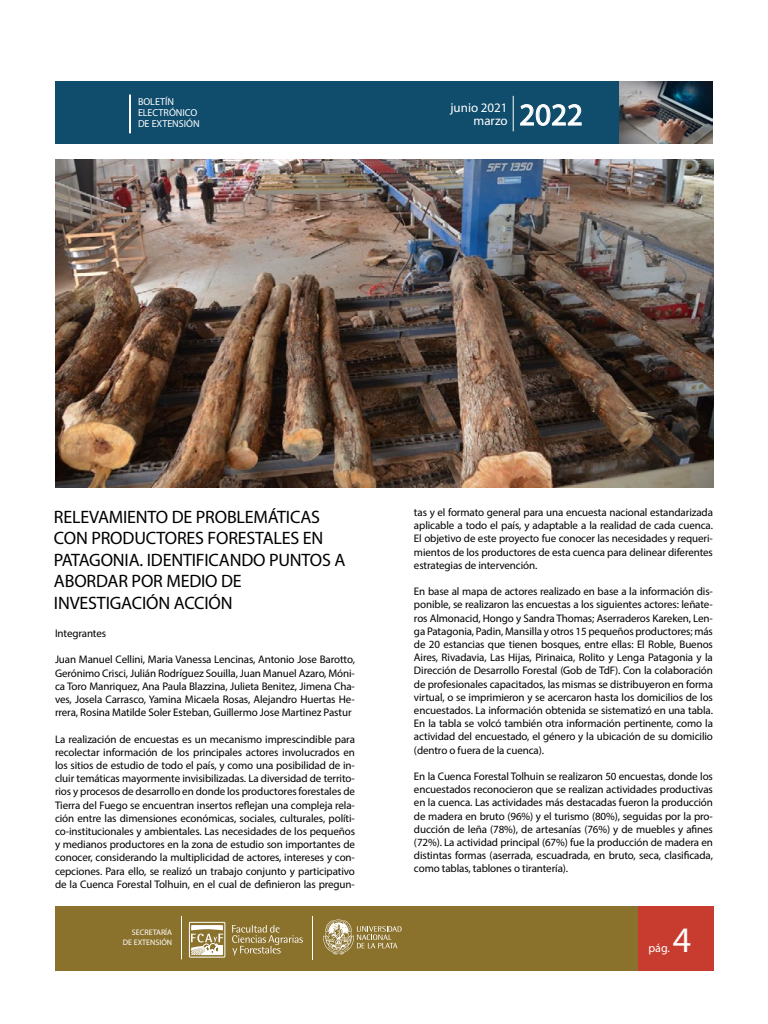
<style>
.page{position:relative;width:768px;height:1024px;background:#fff}
.page>*{position:absolute;margin:0;border:0;box-sizing:border-box;transform-origin:0 0}
.t1{font:36px "Myriad Pro";color:#fff}
.t2{font:31px "Myriad Pro";color:#fff}
.t3{font:18px/21.6px "Myriad Pro";letter-spacing:-.01em;color:#000}
.t4{font:13px/13px "Myriad Pro";color:#fff;text-align:right}
.t5{font:12px "Myriad Pro";color:#fff}
.t6{font:11px/13.2px "Myriad Pro";letter-spacing:-.01em;color:#000;text-align:justify}
.t7{font:10.1px/11px "Myriad Pro";color:#fff}
.t8{font:8px/9.6px "Myriad Pro";color:#fff;text-align:right}
</style>
<div class="page">
<div style="left:55px;top:906px;width:658px;height:65px;background:#8a712c"></div>
<div style="left:638px;top:906px;width:76px;height:65px;background:#c83c2f"></div>
<svg style="left:323px;top:920px;width:79px;height:35px"></svg>
<hr style="left:312px;top:916px;width:1px;height:44px;background:#fff">
<svg style="left:232px;top:925px;width:71px;height:30px"></svg>
<svg style="left:191px;top:925px;width:32px;height:33px"></svg>
<div style="left:189px;top:922px;width:36px;height:35px;border:1px solid #fff"></div>
<hr style="left:181px;top:916px;width:1px;height:43px;background:#fff">
<div style="left:55px;top:81px;width:658px;height:63px;background:#104d6c"></div>
<hr style="left:129px;top:95px;width:2px;height:38px;background:#fff">
<hr style="left:513px;top:96px;width:1px;height:35px;background:#fff">
<img style="left:619px;top:81px;width:94px;height:63px">
<img style="left:56px;top:160px;width:658px;height:328px">
<svg style="left:520px;top:104px;width:62px;height:22px"></svg>
<p class="t7" style="left:138px;top:96px;width:63px">BOLETÍN<br>ELECTRÓNICO<br>DE EXTENSIÓN</p>
<p class="t4" style="left:450px;top:101px;width:59px">junio 2021 marzo</p>
<h2 class="t2" style="left:519px;top:96px;width:65px">2022</h2>
<h3 class="t3" style="left:54px;top:505px;width:293px">RELEVAMIENTO DE PROBLEMÁTICAS<br>CON PRODUCTORES FORESTALES EN<br>PATAGONIA. IDENTIFICANDO PUNTOS A<br>ABORDAR POR MEDIO DE<br>INVESTIGACIÓN ACCIÓN</h3>
<p class="t6" style="left:55px;top:627px;width:53px">Integrantes</p>
<p class="t6" style="left:55px;top:653px;width:302px">Juan Manuel Cellini, Maria Vanessa Lencinas, Antonio Jose Barotto, Gerónimo Crisci, Julián Rodríguez Souilla, Juan Manuel Azaro, Móni&shy;ca Toro Manriquez, Ana Paula Blazzina, Julieta Benitez, Jimena Cha&shy;ves, Josela Carrasco, Yamina Micaela Rosas, Alejandro Huertas He&shy;rrera, Rosina Matilde Soler Esteban, Guillermo Jose Martinez Pastur</p>
<p class="t6" style="left:55px;top:732px;width:302px">La realización de encuestas es un mecanismo imprescindible para recolectar información de los principales actores involucrados en los sitios de estudio de todo el país, y como una posibilidad de in&shy;cluir temáticas mayormente invisibilizadas. La diversidad de territo&shy;rios y procesos de desarrollo en donde los productores forestales de Tierra del Fuego se encuentran insertos reflejan una compleja rela&shy;ción entre las dimensiones económicas, sociales, culturales, políti&shy;co-institucionales y ambientales. Las necesidades de los pequeños y medianos productores en la zona de estudio son importantes de conocer, considerando la multiplicidad de actores, intereses y con&shy;cepciones. Para ello, se realizó un trabajo conjunto y participativo de la Cuenca Forestal Tolhuin, en el cual de definieron las pregun-</p>
<p class="t8" style="left:123px;top:928px;width:51px">SECRETARÍA<br>DE EXTENSIÓN</p>
<p class="t6" style="left:414px;top:505px;width:301px">tas y el formato general para una encuesta nacional estandarizada aplicable a todo el país, y adaptable a la realidad de cada cuenca.<br>El objetivo de este proyecto fue conocer las necesidades y requeri&shy;mientos de los productores de esta cuenca para delinear diferentes estrategias de intervención.</p>
<p class="t6" style="left:414px;top:585px;width:301px">En base al mapa de actores realizado en base a la información dis&shy;ponible, se realizaron las encuestas a los siguientes actores: leñate&shy;ros Almonacid, Hongo y Sandra Thomas; Aserraderos Kareken, Len&shy;ga Patagonia, Padin, Mansilla y otros 15 pequeños productores; más de 20 estancias que tienen bosques, entre ellas: El Roble, Buenos Aires, Rivadavia, Las Hijas, Pirinaica, Rolito y Lenga Patagonia y la Dirección de Desarrollo Forestal (Gob de TdF). Con la colaboración de profesionales capacitados, las mismas se distribuyeron en forma virtual, o se imprimieron y se acercaron hasta los domicilios de los encuestados. La información obtenida se sistematizó en una tabla.<br>En la tabla se volcó también otra información pertinente, como la actividad del encuestado, el género y la ubicación de su domicilio (dentro o fuera de la cuenca).</p>
<p class="t6" style="left:414px;top:769px;width:301px">En la Cuenca Forestal Tolhuin se realizaron 50 encuestas, donde los encuestados reconocieron que se realizan actividades productivas en la cuenca. Las actividades más destacadas fueron la producción de madera en bruto (96%) y el turismo (80%), seguidas por la pro&shy;ducción de leña (78%), de artesanías (76%) y de muebles y afines (72%). La actividad principal (67%) fue la producción de madera en distintas formas (aserrada, escuadrada, en bruto, seca, clasificada, como tablas, tablones o tirantería).</p>
<h1 class="t1" style="left:673px;top:917px;width:20px">4</h1>
<p class="t5" style="left:648px;top:940px;width:23px">pág.</p>
</div>
